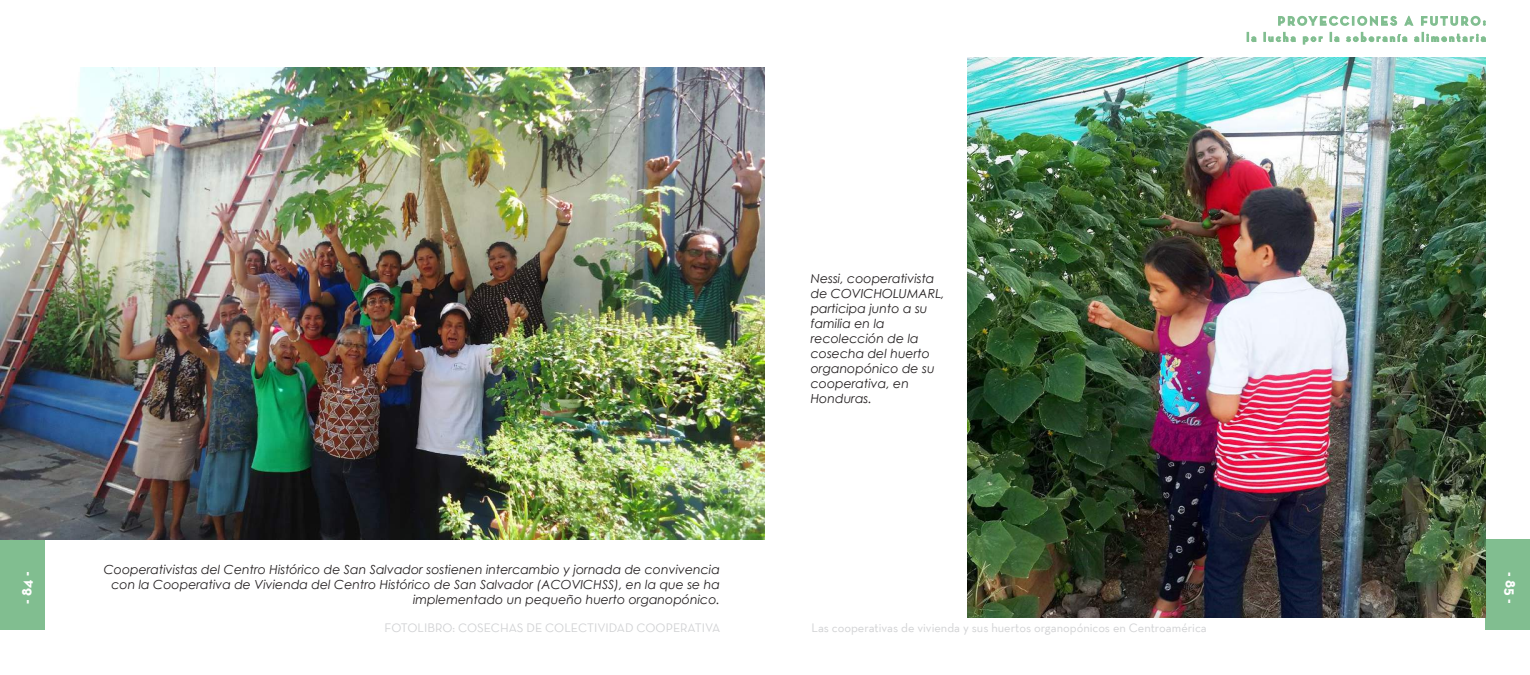
<style>
.page{position:relative;width:1530px;height:675px;background:#fff}
.page>*{position:absolute;margin:0;border:0;box-sizing:border-box;transform-origin:0 0}
.t1{font:700 15px "Neutra Text";color:#fff}
.t2{font:italic 12.5px/15px "Century Gothic";color:#231f20;text-align:right}
.t3{font:12.5px "Neutra Text";color:#d1d2d4}
</style>
<div class="page">
<div style="left:0;top:539px;width:45px;height:91px;background:#81be90"></div>
<svg style="left:1247px;top:32px;width:10px;height:11px"></svg>
<svg style="left:1263px;top:15px;width:223px;height:30px"></svg>
<div style="left:1485px;top:540px;width:45px;height:90px;background:#81be90"></div>
<img style="left:0;top:68px;width:765px;height:471px">
<img style="left:968px;top:57px;width:518px;height:561px">
<p class="t2" style="left:811px;top:270px;width:135px;text-align:left">Nessi, cooperativista de COVICHOLUMARL, participa junto a su familia en la recolección de la cosecha del huerto organopónico de su cooperativa, en<br>Honduras.</p>
<p class="t2" style="left:104px;top:562px;width:618px">Cooperativistas del Centro Histórico de San Salvador sostienen intercambio y jornada de convivencia con la Cooperativa de Vivienda del Centro Histórico de San Salvador (ACOVICHSS), en la que se ha implementado un pequeño huerto organopónico.</p>
<p class="t1" style="left:17px;top:604px;width:33px;rotate:-90deg">- 84 -</p>
<p class="t1" style="left:1520px;top:572px;width:33px;rotate:90deg">- 85 -</p>
<p class="t3" style="left:385px;top:621px;width:337px">FOTOLIBRO: COSECHAS DE COLECTIVIDAD COOPERATIVA</p>
<p class="t3" style="left:811px;top:621px;width:397px">Las cooperativas de vivienda y sus huertos organopónicos en Centroamérica</p>
</div>
